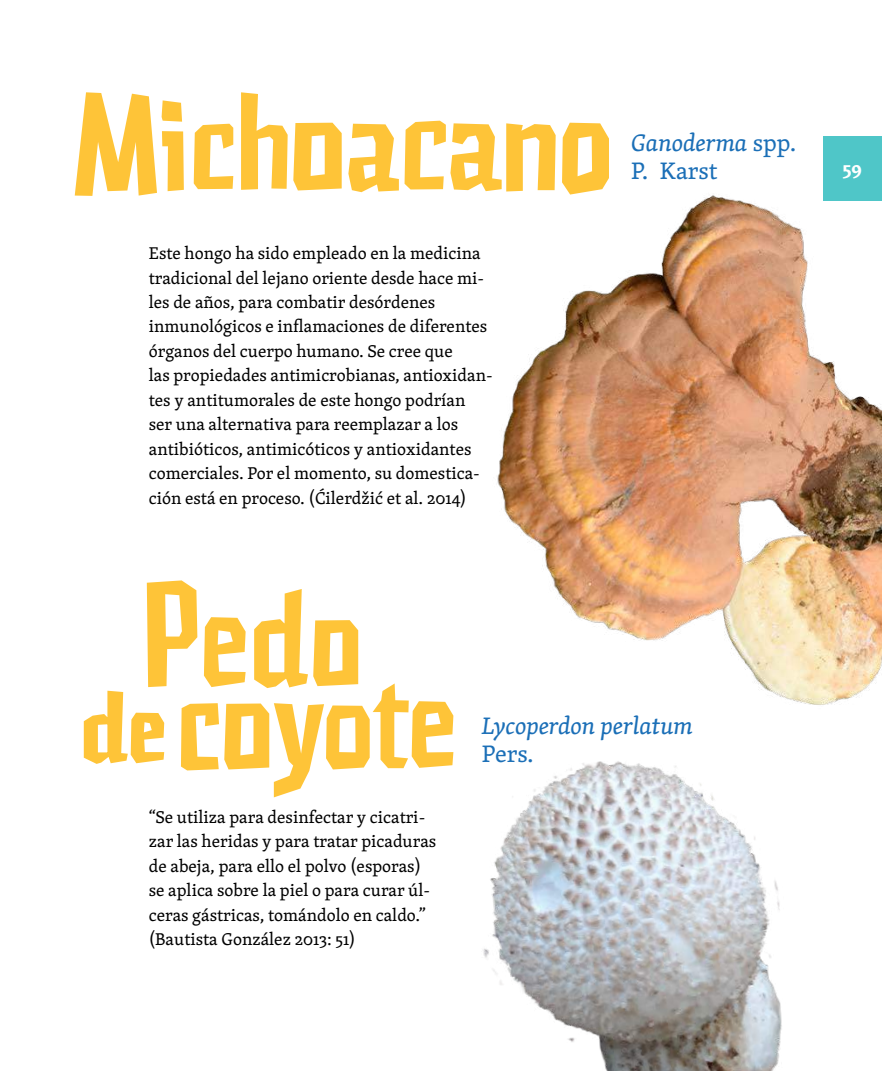
<style>
.page{position:relative;width:882px;height:1071px;background:#fff}
.page>*{position:absolute;margin:0;border:0;box-sizing:border-box;transform-origin:0 0}
.t1{font:24.5px/28px "Skolar";color:#1b6fb7}
.t2{font:italic 24.5px "Skolar";color:#1b6fb7}
.t3{font:700 19.25px "Skolar";color:#fff}
.t4{font:17.5px/24.5px "Skolar";color:#000}
.s1{font-style:italic}
</style>
<div class="page">
<div style="left:823px;top:136px;width:59px;height:65px;background:#4fc6c8"></div>
<svg style="left:75px;top:92px;width:534px;height:104px"></svg>
<svg style="left:84px;top:580px;width:369px;height:217px"></svg>
<img style="left:450px;top:761px;width:332px;height:310px">
<img style="left:474px;top:170px;width:408px;height:535px">
<p class="t4" style="left:149px;top:240px;width:346px">Este hongo ha sido empleado en la medicina tradicional del lejano oriente desde hace mi&shy;les de años, para combatir desórdenes inmunológicos e inflamaciones de diferentes órganos del cuerpo humano. Se cree que<br>las propiedades antimicrobianas, antioxidan&shy;tes y antitumorales de este hongo podrían ser una alternativa para reemplazar a los antibióticos, antimicóticos y antioxidantes comerciales. Por el momento, su domestica&shy;ción está en proceso. (Ćilerdžić et al. 2014)</p>
<h1 class="t1" style="left:631px;top:128px;width:167px"><span class="s1">Ganoderma</span> spp.<br>P. Karst</h1>
<p class="t3" style="left:843px;top:154px;width:21px">59</p>
<p class="t4" style="left:149px;top:804px;width:289px">“Se utiliza para desinfectar y cicatri&shy;zar las heridas y para tratar picaduras de abeja, para ello el polvo (esporas) se aplica sobre la piel o para curar úl&shy;ceras gástricas, tomándolo en caldo.” (Bautista González 2013: 51)</p>
<h1 class="t2" style="left:482px;top:707px;width:212px">Lycoperdon perlatum</h1>
<h1 class="t1" style="left:482px;top:739px;width:53px">Pers.</h1>
</div>
